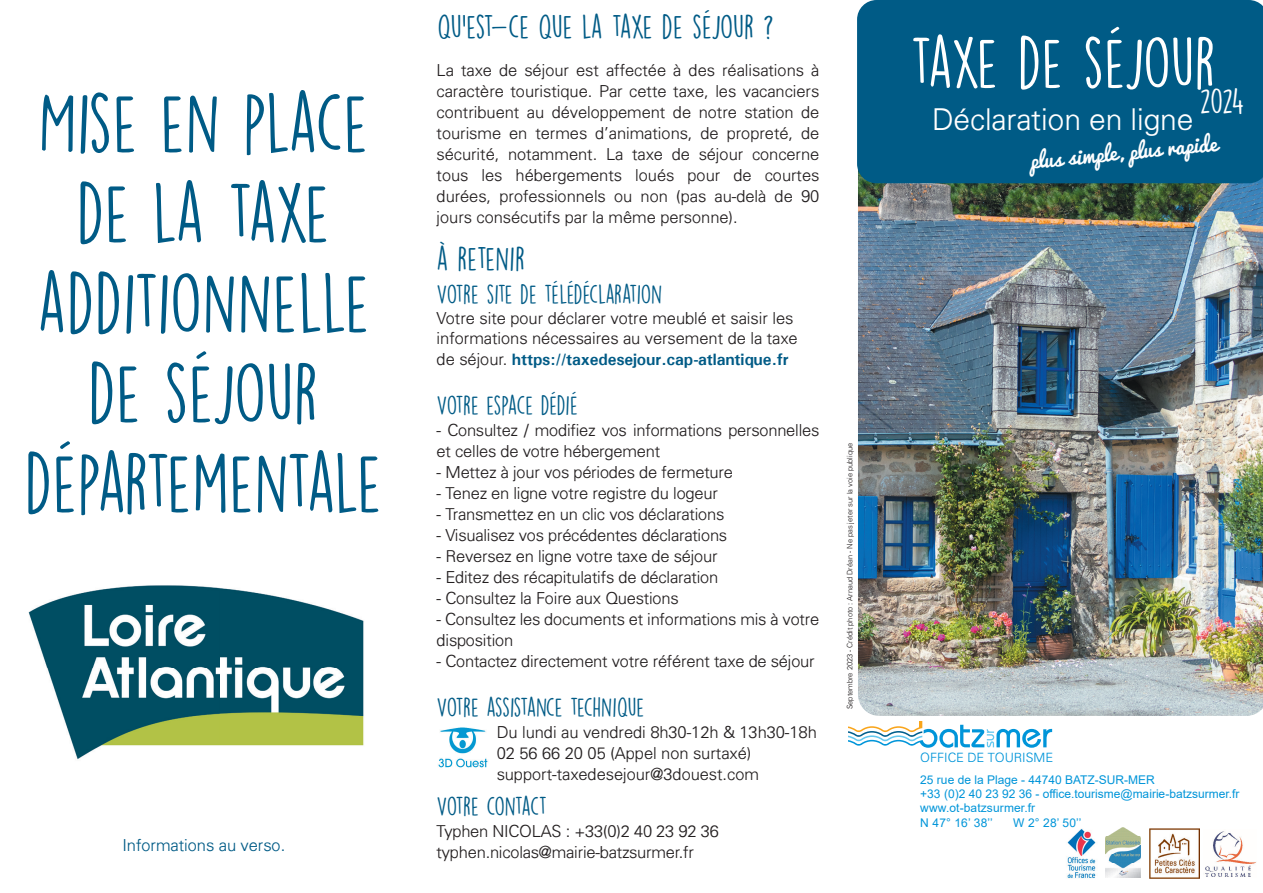
<style>
.page{position:relative;width:1263px;height:893px;background:#fff}
.page>*{position:absolute;margin:0;border:0;box-sizing:border-box;transform-origin:0 0}
.t1{font:75px/90px "DK Lemon Yellow Sun";letter-spacing:-.025em;color:#005b86;text-align:center}
.t2{font:64.5px "DK Lemon Yellow Sun";letter-spacing:-.03em;color:#fff}
.t3{font:31.5px "DK Lemon Yellow Sun";color:#fff}
.t4{font:30px "DK Lemon Yellow Sun";letter-spacing:-.03em;color:#005b86}
.t5{font:300 30px "Univers";color:#fff}
.t6{font:30px "DK Lemon Yellow Sun";color:#005b86}
.t7{font:24px "DK Lemon Yellow Sun";letter-spacing:-.03em;color:#005b86}
.t8{font:20.55px "Pacifico";color:#fff}
.t9{font:300 16.5px/21px "Univers";letter-spacing:-.01em;color:#231f20}
.t10{font:300 16.5px "Univers";color:#005b86}
.t11{font:300 12.75px "Univers";color:#0095d9}
.t12{font:12px/14.4px "Arial";color:#0095d9}
.t13{font:300 7.5px "Univers";color:#231f20}
.s1{font-weight:700;color:#005b86}
</style>
<div class="page">
<img style="left:858px;top:183px;width:405px;height:533px">
<div style="left:857px;top:0;width:406px;height:183px;background:#005b86"></div>
<img style="left:1067px;top:829px;width:29px;height:49px">
<img style="left:1150px;top:829px;width:50px;height:50px">
<img style="left:1205px;top:831px;width:51px;height:46px">
<svg style="left:848px;top:721px;width:204px;height:27px"></svg>
<img style="left:438px;top:727px;width:50px;height:41px">
<img style="left:1105px;top:827px;width:36px;height:51px">
<img style="left:28px;top:585px;width:336px;height:175px">
<h1 class="t1" style="left:25px;top:78px;width:359px">MISE EN PLACE<br>DE LA TAXE<br>ADDITIONNELLE<br>DE SÉJOUR<br>DÉPARTEMENTALE</h1>
<p class="t10" style="left:122px;top:835px;width:164px">Informations au verso.</p>
<h3 class="t4" style="left:437px;top:9px;width:338px">QU’EST-CE QUE LA TAXE DE SÉJOUR ?</h3>
<p class="t9" style="left:437px;top:59px;width:384px;text-align:justify">La taxe de séjour est affectée à des réalisations à caractère touristique. Par cette taxe, les vacanciers contribuent au développement de notre station de tourisme en termes d’animations, de propreté, de sécurité, notamment. La taxe de séjour concerne tous les hébergements loués pour de courtes durées, professionnels ou non (pas au-delà de 90 jours consécutifs par la même personne).</p>
<h3 class="t6" style="left:437px;top:240px;width:90px">À RETENIR</h3>
<h3 class="t7" style="left:437px;top:280px;width:227px">VOTRE SITE DE TÉLÉDÉCLARATION</h3>
<p class="t9" style="left:437px;top:308px;width:363px;line-height:20.4px">Votre site pour déclarer votre meublé et saisir les informations nécessaires au versement de la taxe de séjour. <span class="s1">https://taxedesejour.cap-atlantique.fr</span></p>
<h3 class="t7" style="left:437px;top:390px;width:143px">VOTRE ESPACE DÉDIÉ</h3>
<p class="t9" style="left:437px;top:419px;width:384px">- Consultez / modifiez vos informations personnelles et celles de votre hébergement</p>
<p class="t9" style="left:437px;top:461px;width:298px">- Mettez à jour vos périodes de fermeture</p>
<p class="t9" style="left:437px;top:482px;width:283px">- Tenez en ligne votre registre du logeur</p>
<p class="t9" style="left:437px;top:503px;width:289px">- Transmettez en un clic vos déclarations</p>
<p class="t9" style="left:437px;top:524px;width:292px">- Visualisez vos précédentes déclarations</p>
<p class="t9" style="left:437px;top:545px;width:282px">- Reversez en ligne votre taxe de séjour</p>
<p class="t9" style="left:437px;top:566px;width:283px">- Editez des récapitulatifs de déclaration</p>
<p class="t9" style="left:437px;top:587px;width:243px">- Consultez la Foire aux Questions</p>
<p class="t9" style="left:437px;top:608px;width:384px">- Consultez les documents et informations mis à votre disposition</p>
<p class="t9" style="left:437px;top:650px;width:379px">- Contactez directement votre référent taxe de séjour</p>
<h3 class="t7" style="left:437px;top:692px;width:209px">VOTRE ASSISTANCE TECHNIQUE</h3>
<p class="t9" style="left:497px;top:721px;width:322px">Du lundi au vendredi 8h30-12h &amp; 13h30-18h<br>02 56 66 20 05 (Appel non surtaxé) support-taxedesejour@3douest.com</p>
<h3 class="t7" style="left:437px;top:791px;width:112px">VOTRE CONTACT</h3>
<p class="t9" style="left:437px;top:820px;width:284px">Typhen NICOLAS : +33(0)2 40 23 92 36 typhen.nicolas@mairie-batzsurmer.fr</p>
<p class="t13" style="left:845px;top:709px;width:268px;rotate:-90deg">Septembre 2023 - Crédit photo : Arnaud Dréan - Ne pas jeter sur la voie publique</p>
<h2 class="t2" style="left:910px;top:24px;width:307px">TAXE DE SÉJOUR</h2>
<h3 class="t3" style="left:1200px;top:82px;width:46px">2024</h3>
<h3 class="t5" style="left:932px;top:101px;width:263px">Déclaration en ligne</h3>
<p class="t8" style="left:1029px;top:149px;width:190px;rotate:-5deg">plus simple, plus rapide</p>
<p class="t11" style="left:920px;top:750px;width:134px">OFFICE DE TOURISME</p>
<p class="t12" style="left:920px;top:772px;width:321px">25 rue de la Plage - 44740 BATZ-SUR-MER<br>+33 (0)2 40 23 92 36 - office.tourisme@mairie-batzsurmer.fr www.ot-batzsurmer.fr<br>N 47° 16’ 38’’</p>
<p class="t12" style="left:1013px;top:815px;width:70px">W 2° 28’ 50’’</p>
</div>
